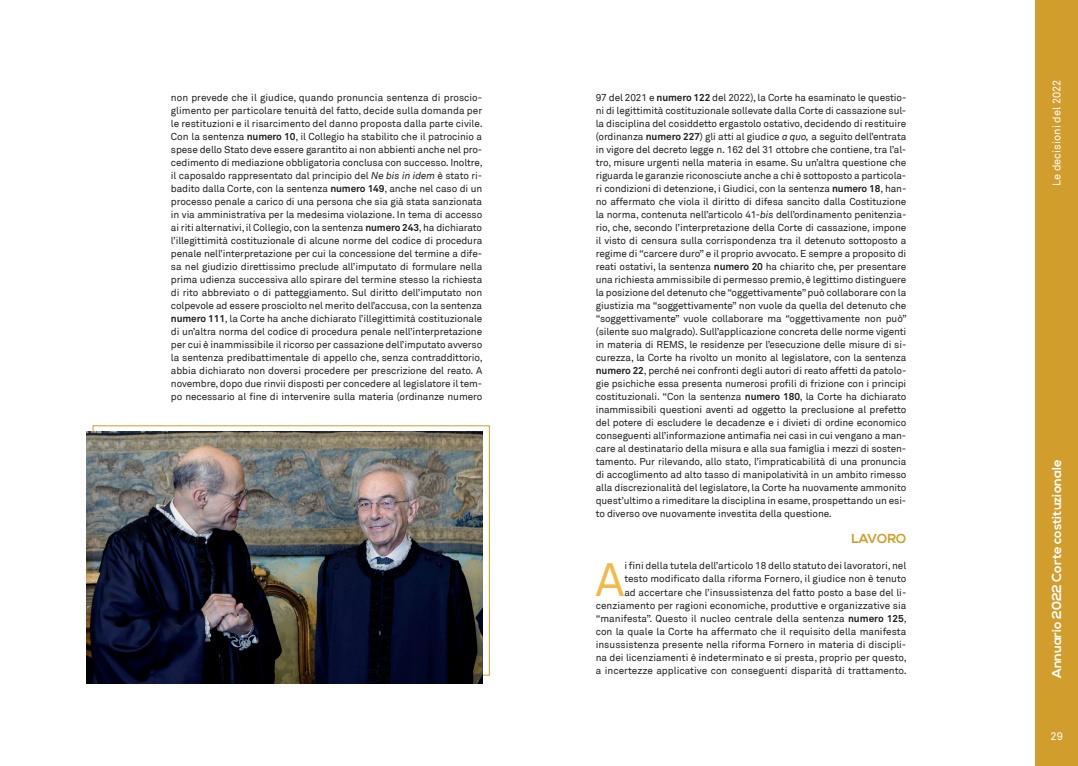
<style>
.page{position:relative;width:1078px;height:766px;background:#fff}
.page>*{position:absolute;margin:0;border:0;box-sizing:border-box;transform-origin:0 0}
.t1{font:46.7px "Akkurat";color:#f2bb49}
.t2{font:700 13px "Nexa";color:#fff}
.t3{font:700 13px "Nexa";color:#d19d2d}
.t4{font:11px "Akkurat";color:#fff}
.t5{font:10px/13px "Akkurat";color:#231f20;text-align:justify}
.s1{font-weight:700}
.s2{font-style:italic}
</style>
<div class="page">
<div style="left:1035px;top:0;width:42px;height:765px;background:#d19d2d"></div>
<img style="left:87px;top:431px;width:396px;height:252px">
<p class="t5" style="left:171px;top:91px;width:313px">non prevede che il giudice, quando pronuncia sentenza di proscio&shy;glimento per particolare tenuità del fatto, decide sulla domanda per le restituzioni e il risarcimento del danno proposta dalla parte civile.<br>Con la sentenza <span class="s1">numero 10</span>, il Collegio ha stabilito che il patrocinio a spese dello Stato deve essere garantito ai non abbienti anche nel pro&shy;cedimento di mediazione obbligatoria conclusa con successo. Inoltre, il caposaldo rappresentato dal principio del <span class="s2">Ne bis in idem</span> è stato ri&shy;badito dalla Corte, con la sentenza <span class="s1">numero 149</span>, anche nel caso di un processo penale a carico di una persona che sia già stata sanzionata in via amministrativa per la medesima violazione. In tema di accesso ai riti alternativi, il Collegio, con la sentenza <span class="s1">numero 243</span>, ha dichiarato l’illegittimità costituzionale di alcune norme del codice di procedura penale nell’interpretazione per cui la concessione del termine a dife&shy;sa nel giudizio direttissimo preclude all’imputato di formulare nella prima udienza successiva allo spirare del termine stesso la richiesta di rito abbreviato o di patteggiamento. Sul diritto dell’imputato non colpevole ad essere prosciolto nel merito dell’accusa, con la sentenza <span class="s1">numero 111</span>, la Corte ha anche dichiarato l’illegittimità costituzionale di un’altra norma del codice di procedura penale nell’interpretazione per cui è inammissibile il ricorso per cassazione dell’imputato avverso la sentenza predibattimentale di appello che, senza contraddittorio, abbia dichiarato non doversi procedere per prescrizione del reato. A novembre, dopo due rinvii disposti per concedere al legislatore il tem&shy;po necessario al fine di intervenire sulla materia (ordinanze numero</p>
<p class="t5" style="left:595px;top:91px;width:312px">97 del 2021 e <span class="s1">numero 122</span> del 2022), la Corte ha esaminato le questio&shy;ni di legittimità costituzionale sollevate dalla Corte di cassazione sul&shy;la disciplina del cosiddetto ergastolo ostativo, decidendo di restituire (ordinanza <span class="s1">numero 227</span>) gli atti al giudice <span class="s2">a quo,</span> a seguito dell’entrata in vigore del decreto legge n. 162 del 31 ottobre che contiene, tra l’al&shy;tro, misure urgenti nella materia in esame. Su un’altra questione che riguarda le garanzie riconosciute anche a chi è sottoposto a particola&shy;ri condizioni di detenzione, i Giudici, con la sentenza <span class="s1">numero 18</span>, han&shy;no affermato che viola il diritto di difesa sancito dalla Costituzione la norma, contenuta nell’articolo 41-<span class="s2">bis</span> dell’ordinamento penitenzia&shy;rio, che, secondo l’interpretazione della Corte di cassazione, impone il visto di censura sulla corrispondenza tra il detenuto sottoposto a regime di “carcere duro” e il proprio avvocato. E sempre a proposito di reati ostativi, la sentenza <span class="s1">numero 20</span> ha chiarito che, per presentare una richiesta ammissibile di permesso premio, è legittimo distinguere la posizione del detenuto che “oggettivamente” può collaborare con la giustizia ma “soggettivamente” non vuole da quella del detenuto che “soggettivamente” vuole collaborare ma “oggettivamente non può” (silente suo malgrado). Sull’applicazione concreta delle norme vigenti in materia di REMS, le residenze per l’esecuzione delle misure di si&shy;curezza, la Corte ha rivolto un monito al legislatore, con la sentenza <span class="s1">numero 22</span>, perché nei confronti degli autori di reato affetti da patolo&shy;gie psichiche essa presenta numerosi profili di frizione con i principi costituzionali. “Con la sentenza <span class="s1">numero 180</span>, la Corte ha dichiarato inammissibili questioni aventi ad oggetto la preclusione al prefetto del potere di escludere le decadenze e i divieti di ordine economico conseguenti all’informazione antimafia nei casi in cui vengano a man&shy;care al destinatario della misura e alla sua famiglia i mezzi di sosten&shy;tamento. Pur rilevando, allo stato, l’impraticabilità di una pronuncia di accoglimento ad alto tasso di manipolatività in un ambito rimesso alla discrezionalità del legislatore, la Corte ha nuovamente ammonito quest’ultimo a rimeditare la disciplina in esame, prospettando un esi&shy;to diverso ove nuovamente investita della questione.</p>
<h2 class="t3" style="left:851px;top:531px;width:56px">LAVORO</h2>
<h1 class="t1" style="left:595px;top:551px;width:30px">A</h1>
<p class="t5" style="left:595px;top:559px;width:312px;text-align:right">i fini della tutela dell’articolo 18 dello statuto dei lavoratori, nel<br>testo modificato dalla riforma Fornero, il giudice non è tenuto<br>ad accertare che l’insussistenza del fatto posto a base del li&shy;cenziamento per ragioni economiche, produttive e organizzative sia “manifesta”. Questo il nucleo centrale della sentenza <span class="s1">numero 125</span>, con la quale la Corte ha affermato che il requisito della manifesta insussistenza presente nella riforma Fornero in materia di discipli&shy;na dei licenziamenti è indeterminato e si presta, proprio per questo, a incertezze applicative con conseguenti disparità di trattamento.</p>
<p class="t4" style="left:1050px;top:185px;width:107px;rotate:-90deg">Le decisioni del 2022</p>
<h2 class="t2" style="left:1048px;top:678px;width:220px;rotate:-90deg">Annuario 2022 Corte costituzionale</h2>
<p class="t4" style="left:1050px;top:729px;width:14px">29</p>
</div>
